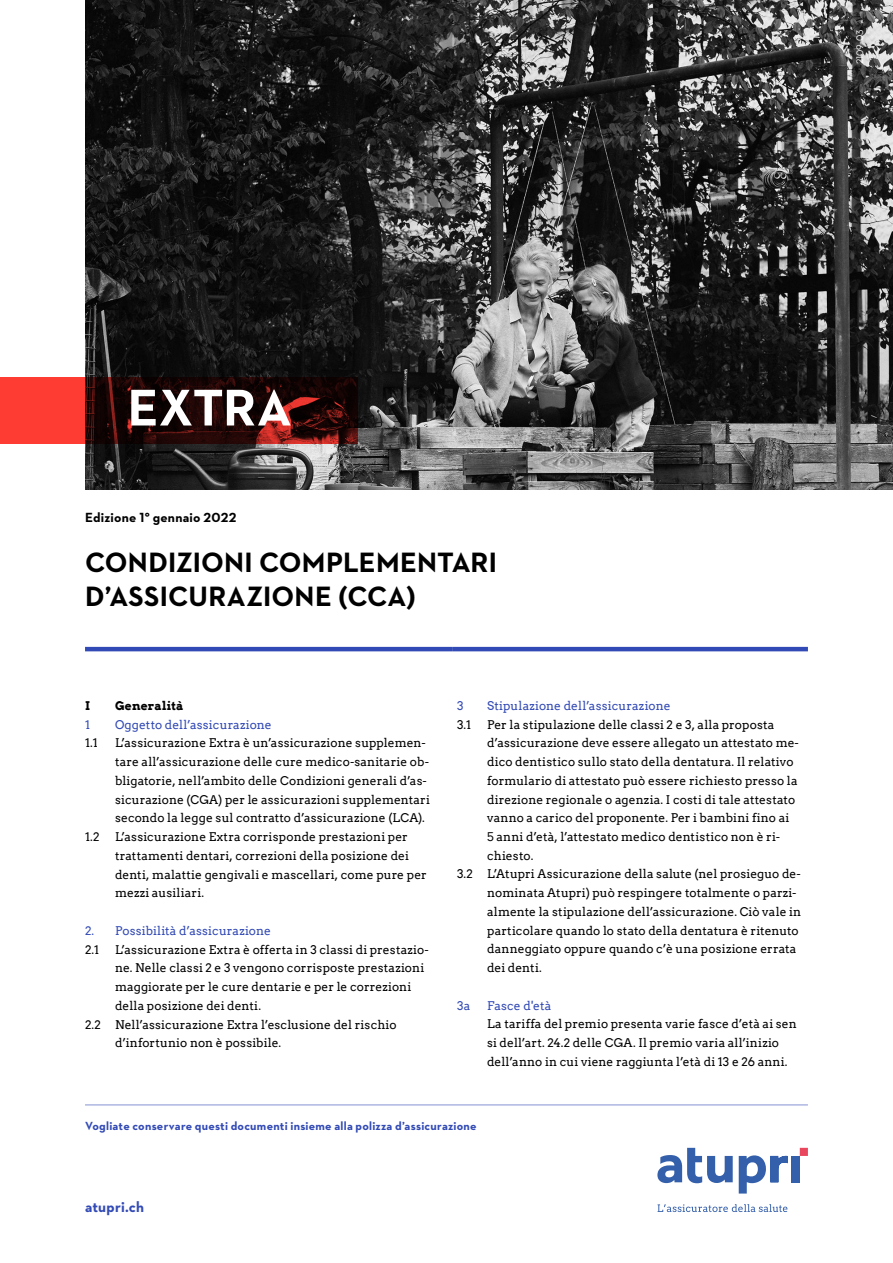
<style>
.page{position:relative;width:893px;height:1263px;background:#fff}
.page>*{position:absolute;margin:0;border:0;box-sizing:border-box;transform-origin:0 0}
.t1{font:700 52.5px "Neutraface 2 Text";letter-spacing:-.005em;color:#fff}
.t2{font:700 28.5px/34.5px "Neutraface 2 Text";letter-spacing:.005em;color:#000}
.t3{font:700 15px "Neutraface 2 Text";letter-spacing:.01em;color:#324ab5}
.t4{font:700 13.5px "Neutraface 2 Text";letter-spacing:.02em;color:#000}
.t5{font:12px/18.8px "Arvo";letter-spacing:.005em;color:#000}
.t6{font:12px "Arvo";letter-spacing:.015em;color:#324ab5}
.t7{font:700 12px "Neutraface 2 Text";letter-spacing:.02em;color:#324ab5}
.t8{font:700 12px "Arvo";letter-spacing:.015em;color:#000}
.t9{font:9.75px "Neutraface 2 Text";color:#fff}
</style>
<div class="page">
<svg style="left:800px;top:1148px;width:8px;height:8px"></svg>
<svg style="left:657px;top:1148px;width:76px;height:35px"></svg>
<svg style="left:739px;top:1155px;width:49px;height:38px"></svg>
<div style="left:792px;top:1156px;width:8px;height:26px;background:#345faa"></div>
<svg style="left:658px;top:1204px;width:129px;height:8px"></svg>
<img style="left:85px;top:0;width:808px;height:489px">
<svg style="left:0;top:377px;width:357px;height:66px;background:#5c1512"></svg>
<hr style="left:85px;top:647px;width:368px;height:4px;background:#324ab5">
<hr style="left:453px;top:647px;width:355px;height:4px;background:#324ab5">
<hr style="left:85px;top:1104px;width:723px;height:1px;background:#adb7e1">
<p class="t9" style="left:854px;top:64px;width:36px;rotate:-90deg">2109-03</p>
<h1 class="t1" style="left:128px;top:374px;width:166px">EXTRA</h1>
<p class="t4" style="left:85px;top:509px;width:153px">Edizione 1° gennaio 2022</p>
<h2 class="t2" style="left:85px;top:545px;width:413px">CONDIZIONI COMPLEMENTARI<br>D’ASSICURAZIONE (CCA)</h2>
<p class="t8" style="left:85px;top:698px;width:6px">I</p>
<p class="t8" style="left:115px;top:698px;width:70px">Generalità</p>
<p class="t6" style="left:85px;top:717px;width:7px">1</p>
<p class="t6" style="left:115px;top:717px;width:158px">Oggetto dell’assicurazione</p>
<p class="t5" style="left:85px;top:734px;width:14px">1.1</p>
<p class="t5" style="left:115px;top:734px;width:316px">L’assicurazione Extra è un’assicurazione supplemen&shy;tare all’assicurazione delle cure medico-sanitarie ob&shy;bligatorie, nell’ambito delle Condizioni generali d’as&shy;sicurazione (CGA) per le assicurazioni supplementari secondo la legge sul contratto d’assicurazione (LCA).</p>
<p class="t5" style="left:85px;top:827px;width:16px">1.2</p>
<p class="t5" style="left:115px;top:827px;width:313px">L’assicurazione Extra corrisponde prestazioni per trattamenti dentari, correzioni della posizione dei denti, malattie gengivali e mascellari, come pure per mezzi ausiliari.</p>
<p class="t6" style="left:85px;top:923px;width:188px">2. Possibilità d’assicurazione</p>
<p class="t5" style="left:85px;top:940px;width:16px">2.1</p>
<p class="t5" style="left:115px;top:940px;width:315px">L’assicurazione Extra è offerta in 3 classi di prestazio-</p>
<p class="t5" style="left:115px;top:959px;width:311px">ne. Nelle classi 2 e 3 vengono corrisposte prestazioni</p>
<p class="t5" style="left:115px;top:977px;width:298px">maggiorate per le cure dentarie e per le correzioni</p>
<p class="t5" style="left:115px;top:996px;width:148px">della posizione dei denti.</p>
<p class="t5" style="left:85px;top:1015px;width:313px">2.2 Nell’assicurazione Extra l’esclusione del rischio</p>
<p class="t5" style="left:115px;top:1034px;width:168px">d’infortunio non è possibile.</p>
<p class="t6" style="left:457px;top:698px;width:8px">3</p>
<p class="t6" style="left:487px;top:698px;width:185px">Stipulazione dell’assicurazione</p>
<p class="t5" style="left:457px;top:715px;width:16px">3.1</p>
<p class="t5" style="left:487px;top:715px;width:289px">Per la stipulazione delle classi 2 e 3, alla proposta</p>
<p class="t5" style="left:487px;top:734px;width:313px">d’assicurazione deve essere allegato un attestato me-</p>
<p class="t5" style="left:487px;top:752px;width:308px">dico dentistico sullo stato della dentatura. Il relativo</p>
<p class="t5" style="left:487px;top:771px;width:312px">formulario di attestato può essere richiesto presso la</p>
<p class="t5" style="left:487px;top:790px;width:310px">direzione regionale o agenzia. I costi di tale attestato</p>
<p class="t5" style="left:487px;top:808px;width:304px">vanno a carico del proponente. Per i bambini fino ai</p>
<p class="t5" style="left:487px;top:827px;width:294px">5 anni d’età, l’attestato medico dentistico non è ri-</p>
<p class="t5" style="left:487px;top:846px;width:48px">chiesto.</p>
<p class="t5" style="left:457px;top:865px;width:345px">3.2 L’Atupri Assicurazione della salute (nel prosieguo de-</p>
<p class="t5" style="left:487px;top:883px;width:311px">nominata Atupri) può respingere totalmente o parzi-</p>
<p class="t5" style="left:487px;top:902px;width:316px">almente la stipulazione dell’assicurazione. Ciò vale in</p>
<p class="t5" style="left:487px;top:921px;width:313px">particolare quando lo stato della dentatura è ritenuto</p>
<p class="t5" style="left:487px;top:940px;width:311px">danneggiato oppure quando c’è una posizione errata</p>
<p class="t5" style="left:487px;top:958px;width:56px">dei denti.</p>
<p class="t6" style="left:457px;top:998px;width:15px">3a</p>
<p class="t6" style="left:487px;top:998px;width:66px">Fasce d'età</p>
<p class="t5" style="left:487px;top:1015px;width:311px">La tariffa del premio presenta varie fasce d’età ai sen si dell’art. 24.2 delle CGA. Il premio varia all’inizio dell’anno in cui viene raggiunta l’età di 13 e 26 anni.</p>
<p class="t7" style="left:85px;top:1118px;width:393px">Vogliate conservare questi documenti insieme alla polizza d’assicurazione</p>
<p class="t3" style="left:85px;top:1197px;width:61px">atupri.ch</p>
</div>
